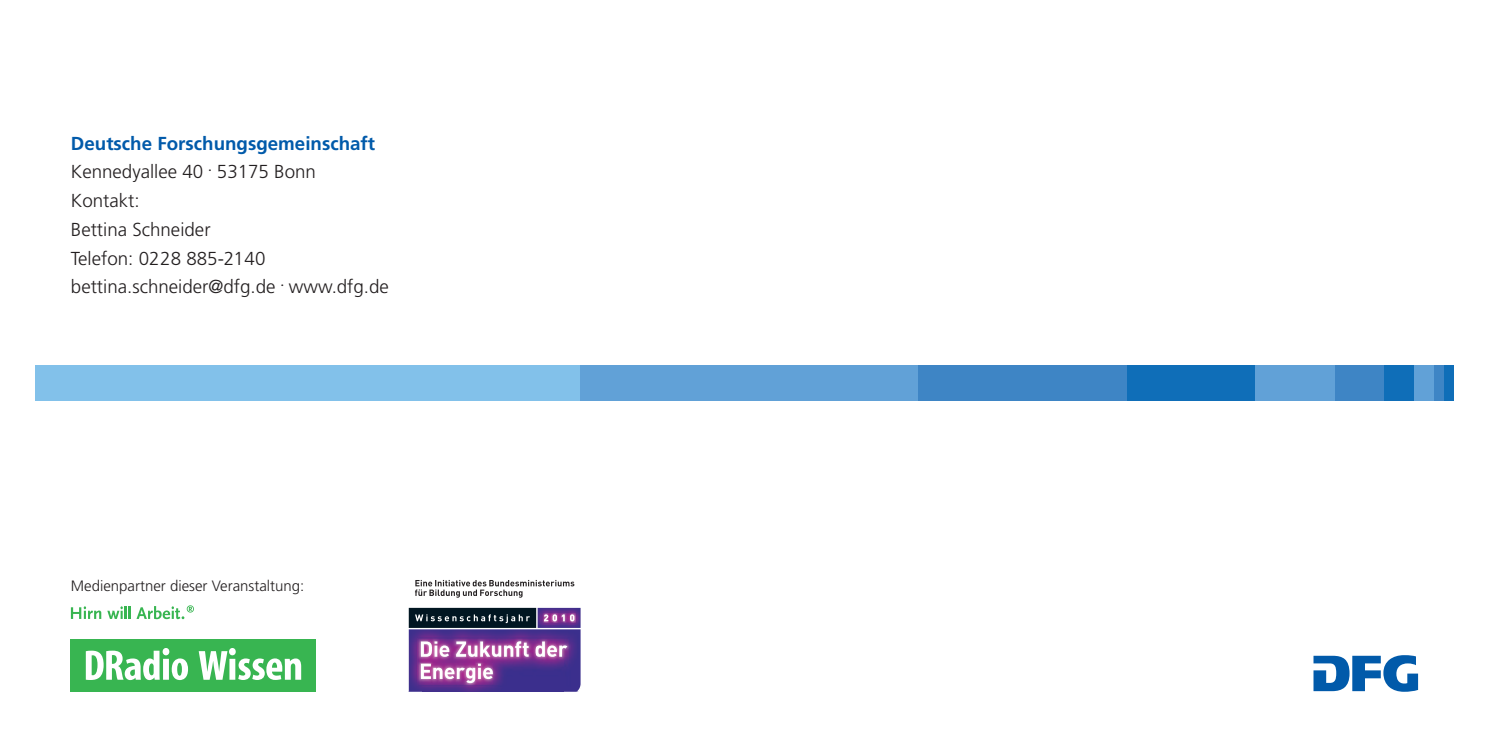
<style>
.page{position:relative;width:1489px;height:745px;background:#fff}
.page>*{position:absolute;margin:0;border:0;box-sizing:border-box;transform-origin:0 0}
.t1{font:300 18.75px/28.8px "Frutiger";color:#231f20}
.t2{font:700 18.75px "Frutiger";color:#015aaa}
.t3{font:300 15px "Frutiger";color:#231f20}
</style>
<div class="page">
<svg style="left:408px;top:607px;width:173px;height:84px;background:#704f8f"></svg>
<svg style="left:415px;top:580px;width:159px;height:17px"></svg>
<svg style="left:1313px;top:655px;width:104px;height:36px"></svg>
<div style="left:35px;top:365px;width:1418px;height:35px;background:#82c1ea"></div>
<div style="left:1443px;top:365px;width:10px;height:35px;background:#0f6eb8"></div>
<div style="left:1383px;top:365px;width:30px;height:35px;background:#0f6eb8"></div>
<div style="left:1126px;top:365px;width:129px;height:35px;background:#0f6eb8"></div>
<div style="left:1433px;top:365px;width:10px;height:35px;background:#3e85c5"></div>
<div style="left:1334px;top:365px;width:49px;height:35px;background:#3e85c5"></div>
<div style="left:918px;top:365px;width:208px;height:35px;background:#3e85c5"></div>
<div style="left:1413px;top:365px;width:20px;height:35px;background:#61a1d7"></div>
<div style="left:1255px;top:365px;width:79px;height:35px;background:#61a1d7"></div>
<div style="left:581px;top:365px;width:337px;height:35px;background:#61a1d7"></div>
<svg style="left:71px;top:606px;width:30px;height:12px"></svg>
<svg style="left:107px;top:605px;width:87px;height:13px"></svg>
<div style="left:71px;top:638px;width:245px;height:53px;background:#38b551"></div>
<div style="left:229px;top:647px;width:7px;height:8px;background:#fff;border-radius:50%"></div>
<div style="left:229px;top:658px;width:6px;height:21px;background:#fff"></div>
<svg style="left:238px;top:658px;width:63px;height:21px"></svg>
<svg style="left:199px;top:651px;width:28px;height:28px"></svg>
<svg style="left:86px;top:648px;width:102px;height:31px"></svg>
<p class="t2" style="left:71px;top:132px;width:306px">Deutsche Forschungsgemeinschaft</p>
<p class="t1" style="left:71px;top:157px;width:246px">Kennedyallee 40 <sup>•</sup> 53175 Bonn<br>Kontakt:<br>Bettina Schneider</p>
<p class="t1" style="left:71px;top:243px;width:196px">Telefon: 0228 885-2140</p>
<p class="t1" style="left:71px;top:272px;width:319px">bettina.schneider@dfg.de <sup>•</sup> www.dfg.de</p>
<p class="t3" style="left:71px;top:577px;width:235px">Medienpartner dieser Veranstaltung:</p>
</div>
